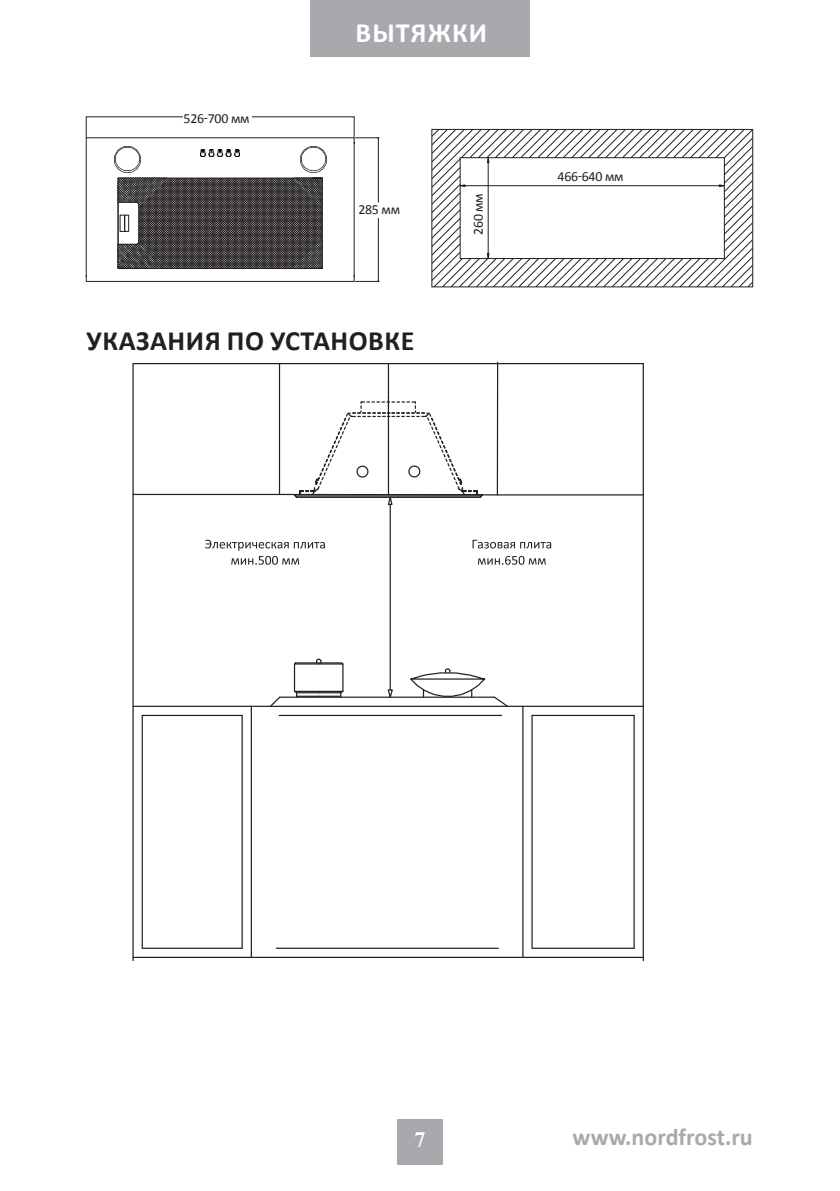
<style>
.page{position:relative;width:840px;height:1191px;background:#fff}
.page>*{position:absolute;margin:0;border:0;box-sizing:border-box;transform-origin:0 0}
.t1{font:700 28px "Calibri";letter-spacing:.02em;color:#231f20}
.t2{font:700 28px "Calibri";letter-spacing:.04em;color:#fff}
.t3{font:700 24px "Calibri";color:#a8a9ad}
.t4{font:700 22px "Times New Roman";color:#fff}
.t5{font:13.8px "Calibri";letter-spacing:-.02em;color:#231f20}
</style>
<div class="page">
<div style="left:310px;top:0;width:219px;height:57px;background:#a8a9ad"></div>
<div style="left:397px;top:1118px;width:45px;height:46px;background:#a8a9ad"></div>
<svg style="left:86px;top:116px;width:293px;height:166px"></svg>
<svg style="left:433px;top:131px;width:317px;height:154px"></svg>
<svg style="left:486px;top:156px;width:3px;height:7px"></svg>
<svg style="left:486px;top:253px;width:3px;height:7px"></svg>
<hr style="left:465px;top:185px;width:254px;height:1px;background:#231f20">
<svg style="left:718px;top:184px;width:7px;height:3px"></svg>
<svg style="left:458px;top:184px;width:7px;height:3px"></svg>
<div style="left:459px;top:157px;width:265px;height:102px;border:1px solid #231f20"></div>
<div style="left:431px;top:129px;width:321px;height:158px;border:1px solid #231f20"></div>
<div style="left:183px;top:112px;width:69px;height:14px;background:#fff"></div>
<div style="left:358px;top:204px;width:46px;height:14px;background:#fff"></div>
<div style="left:472px;top:189px;width:14px;height:46px;background:#fff"></div>
<div style="left:557px;top:171px;width:67px;height:13px;background:#fff"></div>
<hr style="left:133px;top:494px;width:146px;height:1px;background:#231f20">
<hr style="left:133px;top:363px;width:510px;height:1px;background:#231f20">
<hr style="left:133px;top:705px;width:510px;height:2px;background:#231f20">
<hr style="left:133px;top:956px;width:510px;height:2px;background:#231f20">
<svg style="left:496px;top:362px;width:146px;height:125px"></svg>
<svg style="left:141px;top:487px;width:501px;height:462px"></svg>
<hr style="left:389px;top:504px;width:1px;height:186px;background:#231f20">
<hr style="left:387px;top:363px;width:2px;height:132px;background:#231f20">
<hr style="left:279px;top:364px;width:1px;height:130px;background:#231f20">
<hr style="left:642px;top:363px;width:1px;height:597px;background:#231f20">
<hr style="left:522px;top:706px;width:1px;height:251px;background:#231f20">
<hr style="left:531px;top:715px;width:1px;height:233px;background:#231f20">
<hr style="left:633px;top:715px;width:1px;height:233px;background:#231f20">
<svg style="left:409px;top:668px;width:77px;height:29px"></svg>
<hr style="left:132px;top:363px;width:2px;height:597px;background:#231f20">
<hr style="left:250px;top:706px;width:2px;height:251px;background:#231f20">
<hr style="left:241px;top:715px;width:1px;height:233px;background:#231f20">
<svg style="left:205px;top:539px;width:120px;height:26px"></svg>
<svg style="left:472px;top:540px;width:79px;height:8px"></svg>
<svg style="left:477px;top:556px;width:68px;height:9px"></svg>
<svg style="left:293px;top:396px;width:189px;height:110px"></svg>
<p class="t5" style="left:183px;top:109px;width:67px">526-700 мм</p>
<h1 class="t2" style="left:355px;top:15px;width:133px">ВЫТЯЖКИ</h1>
<p class="t5" style="left:358px;top:201px;width:43px">285 мм</p>
<p class="t5" style="left:469px;top:235px;width:43px;rotate:-90deg">260 мм</p>
<h1 class="t1" style="left:87px;top:323px;width:329px">УКАЗАНИЯ ПО УСТАНОВКЕ</h1>
<p class="t5" style="left:557px;top:168px;width:67px">466-640 мм</p>
<h3 class="t4" style="left:414px;top:1123px;width:12px">7</h3>
<h2 class="t3" style="left:572px;top:1122px;width:182px">www.nordfrost.ru</h2>
</div>
